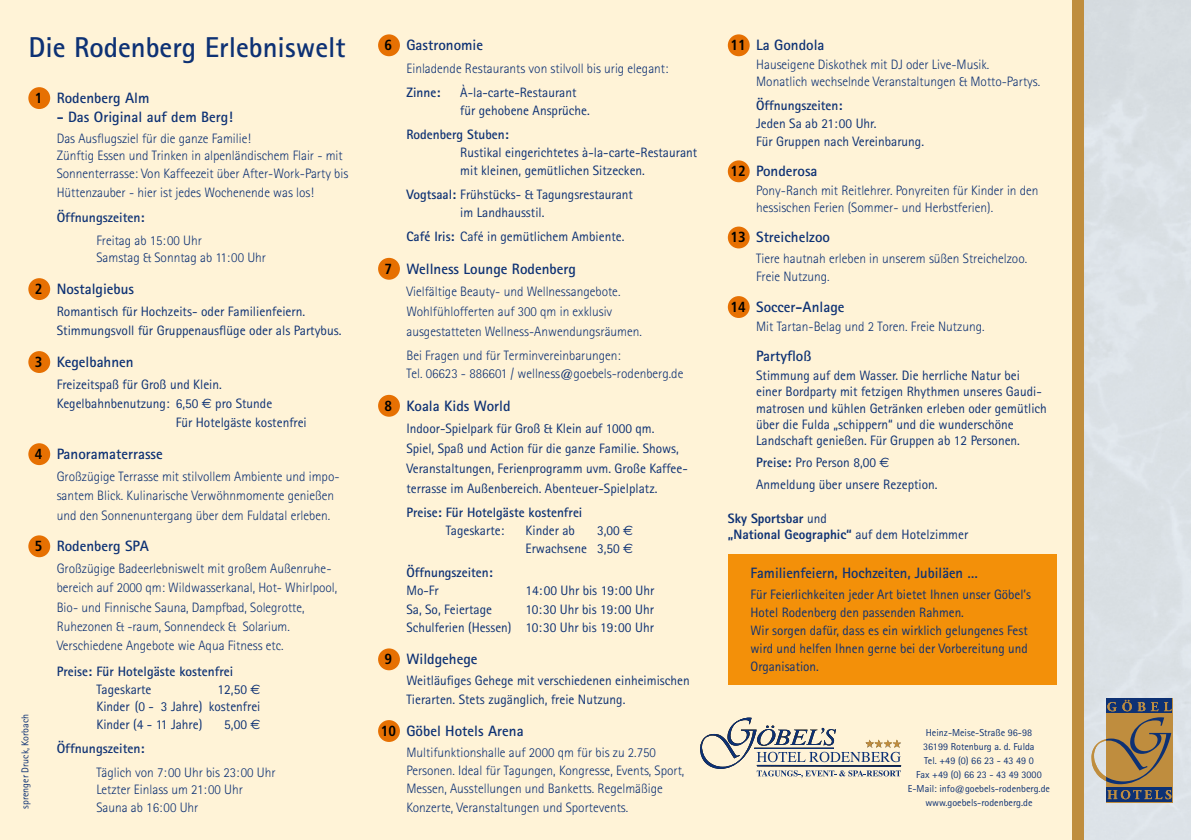
<style>
.page{position:relative;width:1191px;height:840px;background:#fff}
.page>*{position:absolute;margin:0;border:0;box-sizing:border-box;transform-origin:0 0}
.t1{font:700 28.8px "Rotis Sans Serif";color:#0d3174}
.t2{font:700 15px "Rotis Sans Serif";color:#0d3174}
.t3{font:13.6px/18.2px "Rotis Sans Serif";color:#0d3174}
.t4{font:300 13.6px/19.2px "Rotis Sans Serif";color:#0d3174}
.t5{font:700 13.6px "Rotis Sans Serif";color:#0d3174}
.t6{font:800 13.6px/16.4px "Rotis Sans Serif";color:#0d3174}
.t7{font:10px/14.2px "Rotis Sans Serif";color:#0d3174;text-align:center}
.s1{font-family:"Frutiger";font-stretch:condensed;font-size:14.6px;color:#000}
.s2{font-family:"Euro Sans"}
.s3{font-weight:700}
.s4{font-weight:400}
</style>
<div class="page">
<div style="left:0;top:0;width:1191px;height:839px;background:#fff3d7"></div>
<div style="left:28px;top:87px;width:22px;height:22px;background:#e67002;border-radius:50%"></div>
<div style="left:28px;top:278px;width:22px;height:22px;background:#e67002;border-radius:50%"></div>
<div style="left:28px;top:351px;width:22px;height:22px;background:#e67002;border-radius:50%"></div>
<div style="left:28px;top:443px;width:22px;height:22px;background:#e67002;border-radius:50%"></div>
<div style="left:28px;top:535px;width:22px;height:22px;background:#e67002;border-radius:50%"></div>
<div style="left:378px;top:34px;width:22px;height:22px;background:#e67002;border-radius:50%"></div>
<div style="left:378px;top:258px;width:22px;height:21px;background:#e67002;border-radius:50%"></div>
<div style="left:378px;top:394px;width:22px;height:22px;background:#e67002;border-radius:50%"></div>
<div style="left:378px;top:648px;width:22px;height:22px;background:#e67002;border-radius:50%"></div>
<div style="left:378px;top:719px;width:22px;height:22px;background:#e67002;border-radius:50%"></div>
<div style="left:728px;top:34px;width:21px;height:22px;background:#e67002;border-radius:50%"></div>
<div style="left:728px;top:160px;width:21px;height:22px;background:#e67002;border-radius:50%"></div>
<div style="left:728px;top:226px;width:21px;height:22px;background:#e67002;border-radius:50%"></div>
<div style="left:728px;top:296px;width:21px;height:22px;background:#e67002;border-radius:50%"></div>
<div style="left:1083px;top:0;width:108px;height:839px;background:#dae0e5"></div>
<svg style="left:1091px;top:697px;width:81px;height:105px"></svg>
<div style="left:1071px;top:0;width:12px;height:839px;background:#bf8d3e"></div>
<div style="left:728px;top:554px;width:328px;height:130px;background:#f39009"></div>
<svg style="left:700px;top:717px;width:201px;height:60px"></svg>
<h1 class="t1" style="left:28px;top:29px;width:319px">Die Rodenberg Erlebniswelt</h1>
<p class="t2" style="left:35px;top:88px;width:116px"><span class="s1">1</span> Rodenberg Alm</p>
<p class="t2" style="left:57px;top:108px;width:178px">- Das Original auf dem Berg!</p>
<p class="t4" style="left:57px;top:129px;width:293px;line-height:17.4px">Das Ausflugsziel für die ganze Familie!<br>Zünftig Essen und Trinken in alpenländischem Flair - mit<br>Sonnenterrasse: Von Kaffeezeit über After-Work-Party bis</p>
<p class="t4" style="left:57px;top:182px;width:259px">Hüttenzauber - hier ist jedes Wochenende was los!</p>
<p class="t5" style="left:57px;top:208px;width:89px">Öffnungszeiten:</p>
<p class="t4" style="left:96px;top:231px;width:171px;line-height:17.4px">Freitag ab 15:00 Uhr<br>Samstag &amp; Sonntag ab 11:00 Uhr</p>
<p class="t2" style="left:35px;top:279px;width:101px"><span class="s1">2</span> Nostalgiebus</p>
<p class="t3" style="left:57px;top:301px;width:286px;line-height:19.2px">Romantisch für Hochzeits- oder Familienfeiern.<br>Stimmungsvoll für Gruppenausflüge oder als Partybus.</p>
<p class="t2" style="left:35px;top:352px;width:100px"><span class="s1">3</span> Kegelbahnen</p>
<p class="t3" style="left:57px;top:375px;width:167px">Freizeitspaß für Groß und Klein.</p>
<p class="t3" style="left:57px;top:394px;width:217px">Kegelbahnbenutzung: 6,50 <span class="s2">€</span> pro Stunde</p>
<p class="t3" style="left:176px;top:413px;width:133px">Für Hotelgäste kostenfrei</p>
<p class="t2" style="left:35px;top:444px;width:129px"><span class="s1">4</span> Panoramaterrasse</p>
<p class="t4" style="left:57px;top:466px;width:284px">Großzügige Terrasse mit stilvollem Ambiente und impo&shy;santem Blick. Kulinarische Verwöhnmomente genießen und den Sonnenuntergang über dem Fuldatal erleben.</p>
<p class="t2" style="left:35px;top:536px;width:116px"><span class="s1">5</span> Rodenberg SPA</p>
<p class="t4" style="left:57px;top:558px;width:282px">Großzügige Badeerlebniswelt mit großem Außenruhe&shy;bereich auf 2000 qm: Wildwasserkanal, Hot- Whirlpool, Bio- und Finnische Sauna, Dampfbad, Solegrotte, Ruhezonen &amp; -raum, Sonnendeck &amp; Solarium.<br>Verschiedene Angebote wie Aqua Fitness etc.</p>
<p class="t5" style="left:57px;top:662px;width:178px">Preise: Für Hotelgäste kostenfrei</p>
<p class="t3" style="left:96px;top:679px;width:57px">Tageskarte</p>
<p class="t3" style="left:96px;top:679px;width:165px;line-height:17.4px;text-align:justify;text-indent:121px">12,50 <span class="s2">€ </span>Kinder (0 - 3 Jahre) kostenfrei Kinder (4 - 11 Jahre)</p>
<p class="t7" style="left:18px;top:808px;width:96px;rotate:-90deg">sprenger Druck, Korbach</p>
<p class="t3" style="left:224px;top:714px;width:38px">5,00 <span class="s2">€</span></p>
<p class="t5" style="left:57px;top:739px;width:89px">Öffnungszeiten:</p>
<p class="t4" style="left:96px;top:762px;width:181px;line-height:17.4px">Täglich von 7:00 Uhr bis 23:00 Uhr<br>Letzter Einlass um 21:00 Uhr<br>Sauna ab 16:00 Uhr</p>
<p class="t2" style="left:384px;top:36px;width:100px"><span class="s1">6</span> Gastronomie</p>
<p class="t4" style="left:406px;top:59px;width:263px">Einladende Restaurants von stilvoll bis urig elegant:</p>
<p class="t5" style="left:406px;top:84px;width:35px">Zinne:</p>
<p class="t3" style="left:460px;top:83px;width:131px">À-la-carte-Restaurant für gehobene Ansprüche.</p>
<p class="t5" style="left:406px;top:126px;width:104px">Rodenberg Stuben:</p>
<p class="t3" style="left:460px;top:143px;width:238px">Rustikal eingerichtetes à-la-carte-Restaurant mit kleinen, gemütlichen Sitzecken.</p>
<p class="t3" style="left:460px;top:185px;width:174px;text-indent:-54px"><span class="s3">Vogtsaal:</span> Frühstücks- &amp; Tagungsrestaurant im Landhausstil.</p>
<p class="t3" style="left:406px;top:227px;width:219px"><span class="s3">Café Iris:</span> Café in gemütlichem Ambiente.</p>
<p class="t2" style="left:384px;top:259px;width:193px"><span class="s1">7</span> Wellness Lounge Rodenberg</p>
<p class="t4" style="left:406px;top:282px;width:237px;line-height:19.8px">Vielfältige Beauty- und Wellnessangebote.<br>Wohlfühlofferten auf 300 qm in exklusiv ausgestatteten Wellness-Anwendungsräumen.</p>
<p class="t4" style="left:406px;top:346px;width:278px;line-height:18.2px">Bei Fragen und für Terminvereinbarungen:<br>Tel. 06623 - 886601 / wellness@goebels-rodenberg.de</p>
<p class="t2" style="left:384px;top:396px;width:127px"><span class="s1">8</span> Koala Kids World</p>
<p class="t3" style="left:406px;top:418px;width:283px;line-height:19.8px">Indoor-Spielpark für Groß &amp; Klein auf 1000 qm.<br>Spiel, Spaß und Action für die ganze Familie. Shows, Veranstaltungen, Ferienprogramm uvm. Große Kaffee&shy;terrasse im Außenbereich. Abenteuer-Spielplatz.</p>
<p class="t5" style="left:406px;top:503px;width:177px">Preise: Für Hotelgäste kostenfrei</p>
<p class="t3" style="left:446px;top:521px;width:60px">Tageskarte:</p>
<p class="t3" style="left:525px;top:521px;width:51px">Kinder ab</p>
<p class="t3" style="left:525px;top:521px;width:109px;text-align:right">3,00 <span class="s2">€<br></span>Erwachsene 3,50 <span class="s2">€</span></p>
<p class="t5" style="left:406px;top:563px;width:88px">Öffnungszeiten:</p>
<p class="t3" style="left:406px;top:581px;width:34px">Mo-Fr</p>
<p class="t3" style="left:525px;top:581px;width:130px">14:00 Uhr bis 19:00 Uhr</p>
<p class="t3" style="left:406px;top:599px;width:87px">Sa, So, Feiertage</p>
<p class="t3" style="left:406px;top:599px;width:249px;text-align:right">10:30 Uhr bis 19:00 Uhr<br>Schulferien (Hessen) 10:30 Uhr bis 19:00 Uhr</p>
<p class="t2" style="left:384px;top:649px;width:94px"><span class="s1">9</span> Wildgehege</p>
<p class="t3" style="left:406px;top:671px;width:285px">Weitläufiges Gehege mit verschiedenen einheimischen<br>Tierarten. Stets zugänglich, freie Nutzung.</p>
<p class="t2" style="left:381px;top:721px;width:144px"><span class="s1">10</span> Göbel Hotels Arena</p>
<p class="t4" style="left:406px;top:742px;width:279px;line-height:18.2px">Multifunktionshalle auf 2000 qm für bis zu 2.750<br>Personen. Ideal für Tagungen, Kongresse, Events, Sport, Messen, Ausstellungen und Banketts. Regelmäßige Konzerte, Veranstaltungen und Sportevents.</p>
<p class="t2" style="left:730px;top:36px;width:95px"><span class="s1">11</span> La Gondola</p>
<p class="t4" style="left:756px;top:57px;width:286px;line-height:16.4px">Hauseigene Diskothek mit DJ oder Live-Musik.<br>Monatlich wechselnde Veranstaltungen &amp; Motto-Partys.</p>
<p class="t5" style="left:756px;top:96px;width:88px">Öffnungszeiten:</p>
<p class="t3" style="left:756px;top:114px;width:169px">Jeden Sa ab 21:00 Uhr.<br>Für Gruppen nach Vereinbarung.</p>
<p class="t2" style="left:730px;top:162px;width:88px"><span class="s1">12</span> Ponderosa</p>
<p class="t4" style="left:756px;top:182px;width:284px;line-height:16.4px">Pony-Ranch mit Reitlehrer. Ponyreiten für Kinder in den hessischen Ferien (Sommer- und Herbstferien).</p>
<p class="t2" style="left:730px;top:228px;width:101px"><span class="s1">13</span> Streichelzoo</p>
<p class="t4" style="left:756px;top:249px;width:272px;line-height:18px">Tiere hautnah erleben in unserem süßen Streichelzoo.<br>Freie Nutzung.</p>
<p class="t2" style="left:730px;top:297px;width:115px"><span class="s1">14</span> Soccer-Anlage</p>
<p class="t4" style="left:756px;top:317px;width:230px">Mit Tartan-Belag und 2 Toren. Freie Nutzung.</p>
<p class="t2" style="left:756px;top:346px;width:57px">Partyfloß</p>
<p class="t3" style="left:756px;top:366px;width:292px;line-height:16.4px">Stimmung auf dem Wasser. Die herrliche Natur bei einer Bordparty mit fetzigen Rhythmen unseres Gaudi&shy;matrosen und kühlen Getränken erleben oder gemütlich über die Fulda „schippern“ und die wunderschöne Landschaft genießen. Für Gruppen ab 12 Personen.</p>
<p class="t3" style="left:756px;top:451px;width:183px;line-height:22px"><span class="s3">Preise:</span> Pro Person 8,00 <span class="s2">€<br></span>Anmeldung über unsere Rezeption.</p>
<p class="t6" style="left:728px;top:509px;width:242px">Sky Sportsbar <span class="s4">und<br></span>„National Geographic“ <span class="s4">auf dem Hotelzimmer</span></p>
<p class="t2" style="left:750px;top:563px;width:229px">Familienfeiern, Hochzeiten, Jubiläen …</p>
<p class="t3" style="left:750px;top:584px;width:282px">Für Feierlichkeiten jeder Art bietet Ihnen unser Göbel’s Hotel Rodenberg den passenden Rahmen.<br>Wir sorgen dafür, dass es ein wirklich gelungenes Fest wird und helfen Ihnen gerne bei der Vorbereitung und Organisation.</p>
<p class="t7" style="left:908px;top:724px;width:144px">Heinz-Meise-Straße 96-98<br>36199 Rotenburg a. d. Fulda<br>Tel. +49 (0) 66 23 - 43 49 0<br>Fax +49 (0) 66 23 - 43 49 3000<br>E-Mail: info@goebels-rodenberg.de www.goebels-rodenberg.de</p>
</div>
